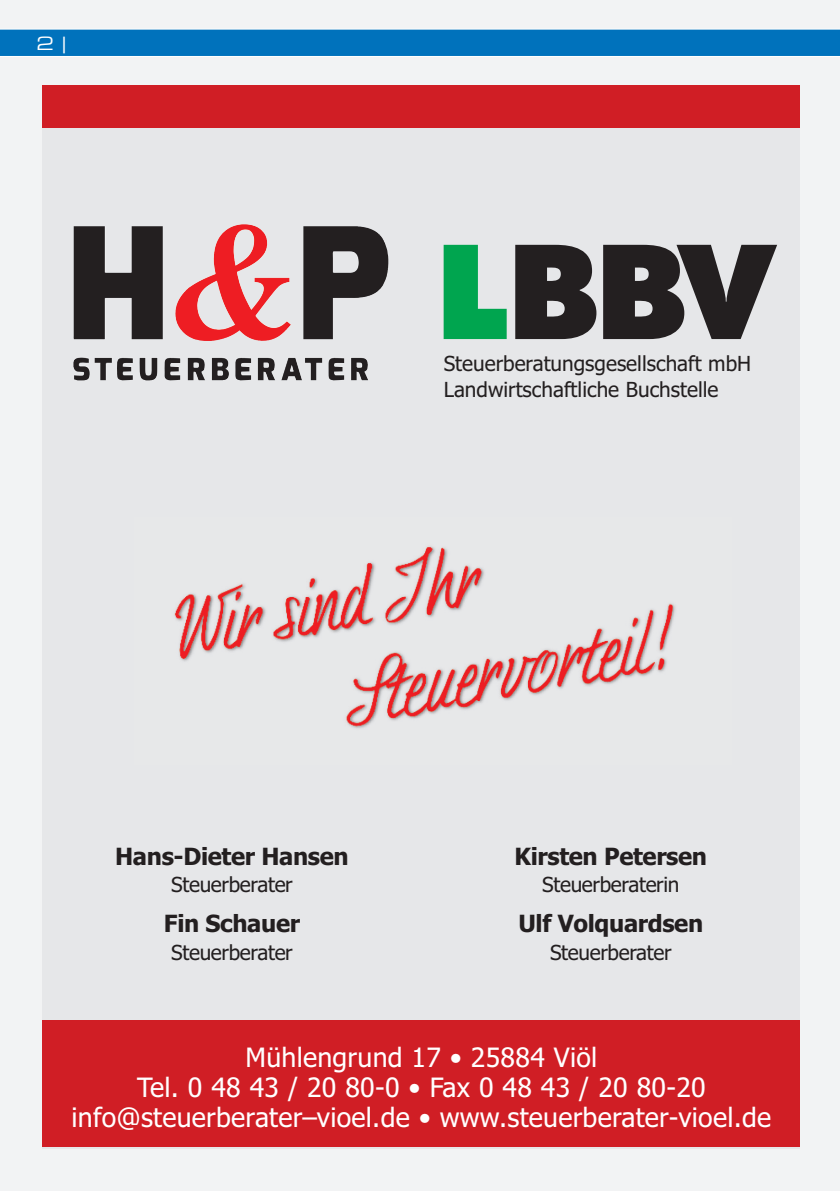
<style>
.page{position:relative;width:840px;height:1191px;background:#fff}
.page>*{position:absolute;margin:0;border:0;box-sizing:border-box;transform-origin:0 0}
.t1{font:26.8px/29.6px "Tahoma";letter-spacing:.01em;color:#fff;text-align:center}
.t2{font:700 23.8px "Tahoma";letter-spacing:-.015em;color:#231f20}
.t3{font:20.8px/26.6px "Tahoma";color:#231f20}
.t4{font:expanded 20px "Eurostile T";color:#fff}
</style>
<div class="page">
<div style="left:0;top:0;width:839px;height:1191px;background:#f2f3f4"></div>
<svg style="left:0;top:29px;width:839px;height:28px"></svg>
<div style="left:43px;top:85px;width:756px;height:1063px;background:#e6e7e9"></div>
<img style="left:73px;top:226px;width:315px;height:115px">
<svg style="left:443px;top:245px;width:63px;height:94px"></svg>
<svg style="left:515px;top:245px;width:81px;height:94px"></svg>
<svg style="left:603px;top:245px;width:173px;height:94px"></svg>
<div style="left:43px;top:85px;width:756px;height:42px;background:#d01e25"></div>
<div style="left:43px;top:1020px;width:756px;height:126px;background:#d01e25"></div>
<img style="left:174px;top:546px;width:501px;height:182px">
<p class="t4" style="left:36px;top:31px;width:35px">2|</p>
<p class="t3" style="left:443px;top:350px;width:309px">Steuerberatungsgesellschaft mbH<br>Landwirtschaftliche Buchstelle</p>
<p class="t2" style="left:115px;top:842px;width:235px">Hans-Dieter Hansen</p>
<p class="t3" style="left:171px;top:872px;width:123px">Steuerberater</p>
<p class="t2" style="left:164px;top:910px;width:138px">Fin Schauer</p>
<p class="t3" style="left:171px;top:939px;width:123px">Steuerberater</p>
<p class="t2" style="left:514px;top:842px;width:194px">Kirsten Petersen</p>
<p class="t3" style="left:542px;top:872px;width:139px">Steuerberaterin</p>
<p class="t2" style="left:518px;top:910px;width:186px">Ulf Volquardsen</p>
<p class="t3" style="left:549px;top:939px;width:123px">Steuerberater</p>
<p class="t1" style="left:72px;top:1043px;width:700px">Mühlengrund 17 • 25884 Viöl<br>Tel. 0 48 43 / 20 80-0 • Fax 0 48 43 / 20 80-20 info@steuerberater–vioel.de • www.steuerberater-vioel.de</p>
</div>
